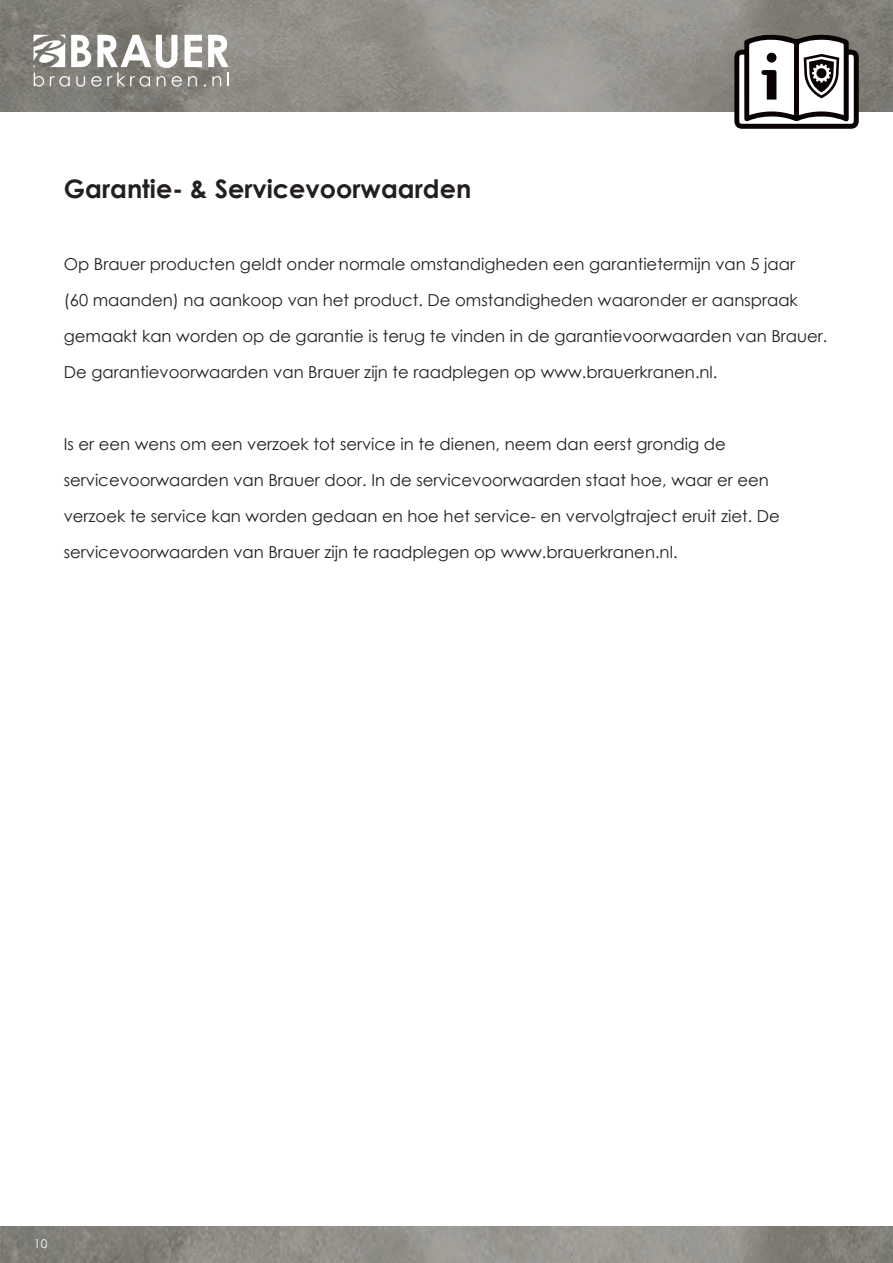
<style>
.page{position:relative;width:893px;height:1263px;background:#fff}
.page>*{position:absolute;margin:0;border:0;box-sizing:border-box;transform-origin:0 0}
.t1{font:700 25.5px "Century Gothic";color:#231f20}
.t2{font:16.5px/36px "Century Gothic";color:#231f20}
.t3{font:12px "Century Gothic Pro";color:#fff}
</style>
<div class="page">
<img style="left:0;top:0;width:893px;height:112px">
<img style="left:0;top:1226px;width:893px;height:37px">
<svg style="left:34px;top:35px;width:195px;height:52px"></svg>
<svg style="left:734px;top:33px;width:125px;height:96px"></svg>
<div style="left:816px;top:68px;width:10px;height:10px;background:#080302;border-radius:50%"></div>
<p class="t1" style="left:64px;top:169px;width:409px">Garantie- &amp; Servicevoorwaarden</p>
<p class="t2" style="left:64px;top:246px;width:765px">Op Brauer producten geldt onder normale omstandigheden een garantietermijn van 5 jaar<br>(60 maanden) na aankoop van het product. De omstandigheden waaronder er aanspraak gemaakt kan worden op de garantie is terug te vinden in de garantievoorwaarden van Brauer.<br>De garantievoorwaarden van Brauer zijn te raadplegen op www.brauerkranen.nl.</p>
<p class="t2" style="left:64px;top:426px;width:717px">Is er een wens om een verzoek tot service in te dienen, neem dan eerst grondig de servicevoorwaarden van Brauer door. In de servicevoorwaarden staat hoe, waar er een verzoek te service kan worden gedaan en hoe het service- en vervolgtraject eruit ziet. De servicevoorwaarden van Brauer zijn te raadplegen op www.brauerkranen.nl.</p>
<p class="t3" style="left:34px;top:1237px;width:15px">10</p>
</div>
